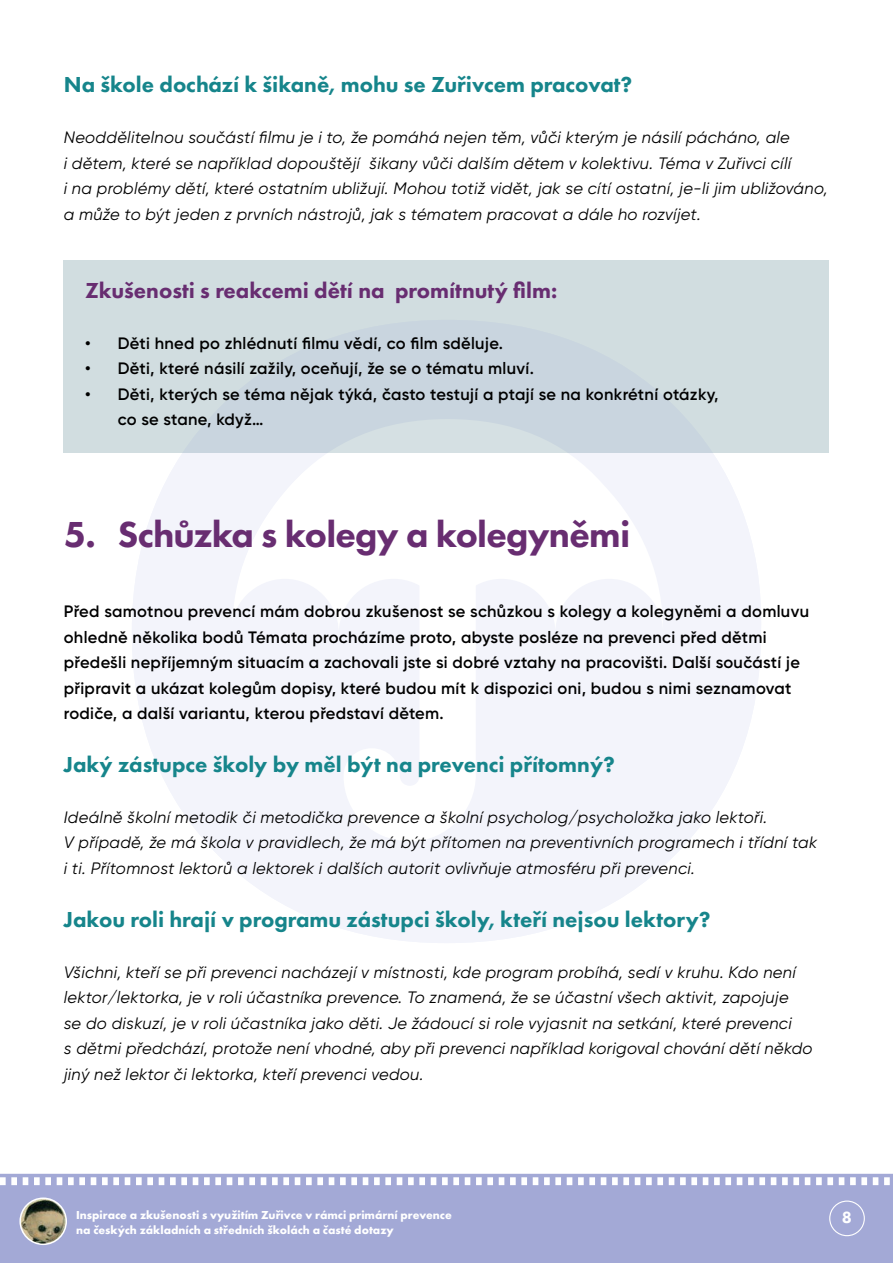
<style>
.page{position:relative;width:893px;height:1263px;background:#fff}
.page>*{position:absolute;margin:0;border:0;box-sizing:border-box;transform-origin:0 0}
.t1{font:800 37.5px "Futura PT";letter-spacing:-.02em;color:#682d71}
.t2{font:800 22.5px "Futura PT";color:#16858b}
.t3{font:800 22.5px "Futura PT";color:#682d71}
.t4{font:800 16.8px "Futura PT";color:#fff}
.t5{font:italic 16.5px/25.5px "Gilroy";letter-spacing:.02em;color:#000}
.t6{font:600 16.5px/25.5px "Gilroy";letter-spacing:.02em;color:#000}
.t7{font:700 12px/14.4px "Futura PT";color:#fff}
</style>
<div class="page">
<div style="left:64px;top:260px;width:765px;height:193px;background:#d1dde0"></div>
<svg style="left:132px;top:453px;width:629px;height:490px;fill:#f3f4fb"></svg>
<div style="left:0;top:1174px;width:893px;height:89px;background:#a3a9d6"></div>
<img style="left:20px;top:1198px;width:46px;height:46px;border-radius:23px">
<div style="left:19px;top:1197px;width:48px;height:48px;border:2px solid #fff;border-radius:50%"></div>
<div style="left:829px;top:1200px;width:36px;height:36px;border:1px solid #fff;border-radius:50%"></div>
<h2 class="t2" style="left:64px;top:71px;width:570px">Na škole dochází k šikaně, mohu se Zuřivcem pracovat?</h2>
<p class="t5" style="left:64px;top:125px;width:765px">Neoddělitelnou součástí filmu je i to, že pomáhá nejen těm, vůči kterým je násilí pácháno, ale<br>i dětem, které se například dopouštějí šikany vůči dalším dětem v kolektivu. Téma v Zuřivci cílí<br>i na problémy dětí, které ostatním ubližují. Mohou totiž vidět, jak se cítí ostatní, je-li jim ubližováno, a může to být jeden z prvních nástrojů, jak s tématem pracovat a dále ho rozvíjet.</p>
<h2 class="t3" style="left:85px;top:276px;width:474px">Zkušenosti s reakcemi dětí na promítnutý film:</h2>
<p class="t6" style="left:85px;top:330px;width:419px">• Děti hned po zhlédnutí filmu vědí, co film sděluje.</p>
<p class="t6" style="left:85px;top:356px;width:450px">• Děti, které násilí zažily, oceňují, že se o tématu mluví.</p>
<p class="t6" style="left:118px;top:381px;width:602px;text-indent:-33px">• Děti, kterých se téma nějak týká, často testují a ptají se na konkrétní otázky, co se stane, když…</p>
<h1 class="t1" style="left:64px;top:511px;width:568px">5. Schůzka s kolegy a kolegyněmi</h1>
<p class="t6" style="left:64px;top:599px;width:747px">Před samotnou prevencí mám dobrou zkušenost se schůzkou s kolegy a kolegyněmi a domluvu ohledně několika bodů Témata procházíme proto, abyste posléze na prevenci před dětmi předešli nepříjemným situacím a zachovali jste si dobré vztahy na pracovišti. Další součástí je připravit a ukázat kolegům dopisy, které budou mít k dispozici oni, budou s nimi seznamovat rodiče, a další variantu, kterou představí dětem.</p>
<h2 class="t2" style="left:64px;top:750px;width:553px">Jaký zástupce školy by měl být na prevenci přítomný?</h2>
<p class="t5" style="left:64px;top:804px;width:755px">Ideálně školní metodik či metodička prevence a školní psycholog/psycholožka jako lektoři.<br>V případě, že má škola v pravidlech, že má být přítomen na preventivních programech i třídní tak i ti. Přítomnost lektorů a lektorek i dalších autorit ovlivňuje atmosféru při prevenci.</p>
<h2 class="t2" style="left:64px;top:905px;width:648px">Jakou roli hrají v programu zástupci školy, kteří nejsou lektory?</h2>
<p class="t5" style="left:64px;top:959px;width:750px">Všichni, kteří se při prevenci nacházejí v místnosti, kde program probíhá, sedí v kruhu. Kdo není lektor/lektorka, je v roli účastníka prevence. To znamená, že se účastní všech aktivit, zapojuje<br>se do diskuzí, je v roli účastníka jako děti. Je žádoucí si role vyjasnit na setkání, které prevenci<br>s dětmi předchází, protože není vhodné, aby při prevenci například korigoval chování dětí někdo jiný než lektor či lektorka, kteří prevenci vedou.</p>
<p class="t7" style="left:76px;top:1208px;width:377px">Inspirace a zkušenosti s využitím Zuřivce v rámci primární prevence na českých základních a středních školách a časté dotazy</p>
<p class="t4" style="left:842px;top:1207px;width:12px">8</p>
</div>
